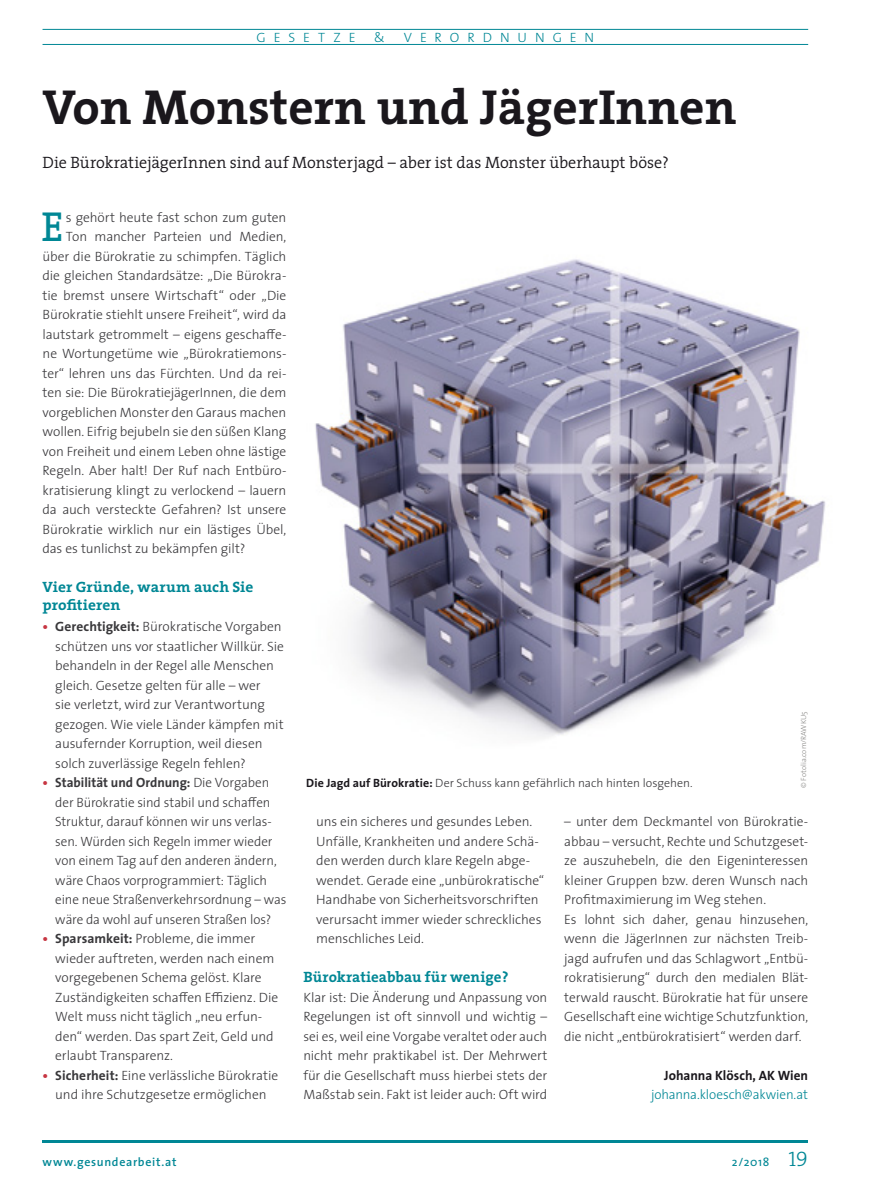
<style>
.page{position:relative;width:872px;height:1191px;background:#fff}
.page>*{position:absolute;margin:0;border:0;box-sizing:border-box;transform-origin:0 0}
.t1{font:700 49.5px "The Serif";color:#1a171c}
.t2{font:42.45px "The Serif";color:#008795}
.t3{font:300 16.5px "The Serif";letter-spacing:-.005em;color:#1a171c}
.t4{font:700 15px/18px "The Serif";color:#008795}
.t5{font:300 13.5px/19.5px "The Sans";letter-spacing:-.005em;color:#38373a}
.t6{font:300 13.5px "The Sans";letter-spacing:-.01em;color:#008795}
.t7{font:700 13.5px "The Sans";color:#1a171c}
.t8{font:300 13.5px "The Sans";letter-spacing:.59em;color:#008795}
.t9{font:300 13.5px "The Sans";letter-spacing:.585em;color:#008795}
.t10{font:300 13.5px "The Sans";letter-spacing:.02em;color:#008795}
.t11{font:300 12px "The Sans";color:#38373a}
.t12{font:600 12px "The Sans";letter-spacing:.06em;color:#008795}
.t13{font:12px "The Sans";color:#008795}
.t14{font:300 7.5px "The Sans";color:#888785}
.s1{font-weight:700;color:#c73642}
.s2{font-weight:700}
.s3{font-weight:700;color:#1a171c}
.s4{font-family:"The Serif Light Caps";font-size:21px}
</style>
<div class="page">
<hr style="left:43px;top:29px;width:765px;height:1px;background:#008795">
<hr style="left:43px;top:44px;width:765px;height:1px;background:#008795">
<img style="left:315px;top:259px;width:511px;height:478px">
<hr style="left:43px;top:1140px;width:765px;height:2px;background:#008795">
<p class="t9" style="left:256px;top:26px;width:100px">GESETZE</p>
<p class="t10" style="left:374px;top:26px;width:12px">&amp;</p>
<p class="t8" style="left:404px;top:26px;width:192px">VERORDNUNGEN</p>
<h1 class="t1" style="left:43px;top:66px;width:695px">Von Monstern und JägerInnen</h1>
<p class="t3" style="left:43px;top:149px;width:628px">Die BürokratiejägerInnen sind auf Monsterjagd – aber ist das Monster überhaupt böse?</p>
<h2 class="t2" style="left:41px;top:191px;width:24px">E</h2>
<p class="t5" style="left:66px;top:207px;width:222px">s gehört heute fast schon zum guten</p>
<p class="t5" style="left:66px;top:226px;width:222px">Ton mancher Parteien und Medien,</p>
<p class="t5" style="left:43px;top:246px;width:245px">über die Bürokratie zu schimpfen. Täglich</p>
<p class="t5" style="left:43px;top:265px;width:245px">die gleichen Standardsätze: „Die Bürokra-</p>
<p class="t5" style="left:43px;top:285px;width:245px">tie bremst unsere Wirtschaft“ oder „Die</p>
<p class="t5" style="left:43px;top:304px;width:245px">Bürokratie stiehlt unsere Freiheit“, wird da</p>
<p class="t5" style="left:43px;top:324px;width:245px">lautstark getrommelt – eigens geschaffe-</p>
<p class="t5" style="left:43px;top:343px;width:245px">ne Wortungetüme wie „Bürokratiemons-</p>
<p class="t5" style="left:43px;top:363px;width:245px">ter“ lehren uns das Fürchten. Und da rei-</p>
<p class="t5" style="left:43px;top:382px;width:245px">ten sie: Die BürokratiejägerInnen, die dem</p>
<p class="t5" style="left:43px;top:402px;width:245px">vorgeblichen Monster den Garaus machen</p>
<p class="t5" style="left:43px;top:421px;width:245px">wollen. Eifrig bejubeln sie den süßen Klang</p>
<p class="t5" style="left:43px;top:441px;width:245px">von Freiheit und einem Leben ohne lästige</p>
<p class="t5" style="left:43px;top:460px;width:245px">Regeln. Aber halt! Der Ruf nach Entbüro-</p>
<p class="t5" style="left:43px;top:480px;width:245px">kratisierung klingt zu verlockend – lauern</p>
<p class="t5" style="left:43px;top:499px;width:245px">da auch versteckte Gefahren? Ist unsere</p>
<p class="t5" style="left:43px;top:519px;width:245px">Bürokratie wirklich nur ein lästiges Übel,</p>
<p class="t5" style="left:43px;top:538px;width:204px">das es tunlichst zu bekämpfen gilt?</p>
<p class="t4" style="left:43px;top:578px;width:212px">Vier Gründe, warum auch Sie profitieren</p>
<p class="t5" style="left:55px;top:616px;width:230px;text-indent:-13px"><span class="s1">•</span> <span class="s2">Gerechtigkeit:</span> Bürokratische Vorgaben schützen uns vor staatlicher Willkür. Sie behandeln in der Regel alle Menschen gleich. Gesetze gelten für alle – wer<br>sie verletzt, wird zur Verantwortung gezogen. Wie viele Länder kämpfen mit ausufernder Korruption, weil diesen solch zuverlässige Regeln fehlen?</p>
<p class="t5" style="left:55px;top:772px;width:233px;text-indent:-13px"><span class="s1">•</span> <span class="s2">Stabilität und Ordnung:</span> Die Vorgaben der Bürokratie sind stabil und schaffen Struktur, darauf können wir uns verlas&shy;sen. Würden sich Regeln immer wieder von einem Tag auf den anderen ändern, wäre Chaos vorprogrammiert: Täglich eine neue Straßenverkehrsordnung – was wäre da wohl auf unseren Straßen los?</p>
<p class="t5" style="left:55px;top:928px;width:224px;text-indent:-13px"><span class="s1">•</span> <span class="s2">Sparsamkeit:</span> Probleme, die immer wieder auftreten, werden nach einem vorgegebenen Schema gelöst. Klare Zuständigkeiten schaffen Effizienz. Die Welt muss nicht täglich „neu erfun&shy;den“ werden. Das spart Zeit, Geld und erlaubt Transparenz.</p>
<p class="t5" style="left:43px;top:1065px;width:237px;text-align:center"><span class="s1">•</span> <span class="s2">Sicherheit:</span> Eine verlässliche Bürokratie und ihre Schutzgesetze ermöglichen</p>
<p class="t11" style="left:306px;top:773px;width:388px"><span class="s3">Die Jagd auf Bürokratie:</span> Der Schuss kann gefährlich nach hinten losgehen.</p>
<p class="t14" style="left:797px;top:788px;width:78px;rotate:-90deg">© Fotolia.com/RAWKU5</p>
<p class="t5" style="left:316px;top:811px;width:230px">uns ein sicheres und gesundes Leben.<br>Unfälle, Krankheiten und andere Schä&shy;den werden durch klare Regeln abge&shy;wendet. Gerade eine „unbürokratische“ Handhabe von Sicherheitsvorschriften verursacht immer wieder schreckliches menschliches Leid.</p>
<p class="t4" style="left:303px;top:968px;width:206px">Bürokratieabbau für wenige?</p>
<p class="t5" style="left:303px;top:987px;width:245px;text-align:justify">Klar ist: Die Änderung und Anpassung von Regelungen ist oft sinnvoll und wichtig – sei es, weil eine Vorgabe veraltet oder auch nicht mehr praktikabel ist. Der Mehrwert für die Gesellschaft muss hierbei stets der Maßstab sein. Fakt ist leider auch: Oft wird</p>
<p class="t5" style="left:564px;top:811px;width:245px">– unter dem Deckmantel von Bürokratie&shy;abbau – versucht, Rechte und Schutzgeset&shy;ze auszuhebeln, die den Eigeninteressen kleiner Gruppen bzw. deren Wunsch nach Profitmaximierung im Weg stehen.<br>Es lohnt sich daher, genau hinzusehen, wenn die JägerInnen zur nächsten Treib&shy;jagd aufrufen und das Schlagwort „Entbü&shy;rokratisierung“ durch den medialen Blät&shy;terwald rauscht. Bürokratie hat für unsere Gesellschaft eine wichtige Schutzfunktion, die nicht „entbürokratisiert“ werden darf.</p>
<p class="t7" style="left:664px;top:1064px;width:145px">Johanna Klösch, AK Wien</p>
<p class="t6" style="left:651px;top:1083px;width:159px">johanna.kloesch@akwien.at</p>
<p class="t12" style="left:43px;top:1151px;width:136px">www.gesundearbeit.at</p>
<p class="t13" style="left:732px;top:1151px;width:78px">2/2018 <span class="s4">19</span></p>
</div>
